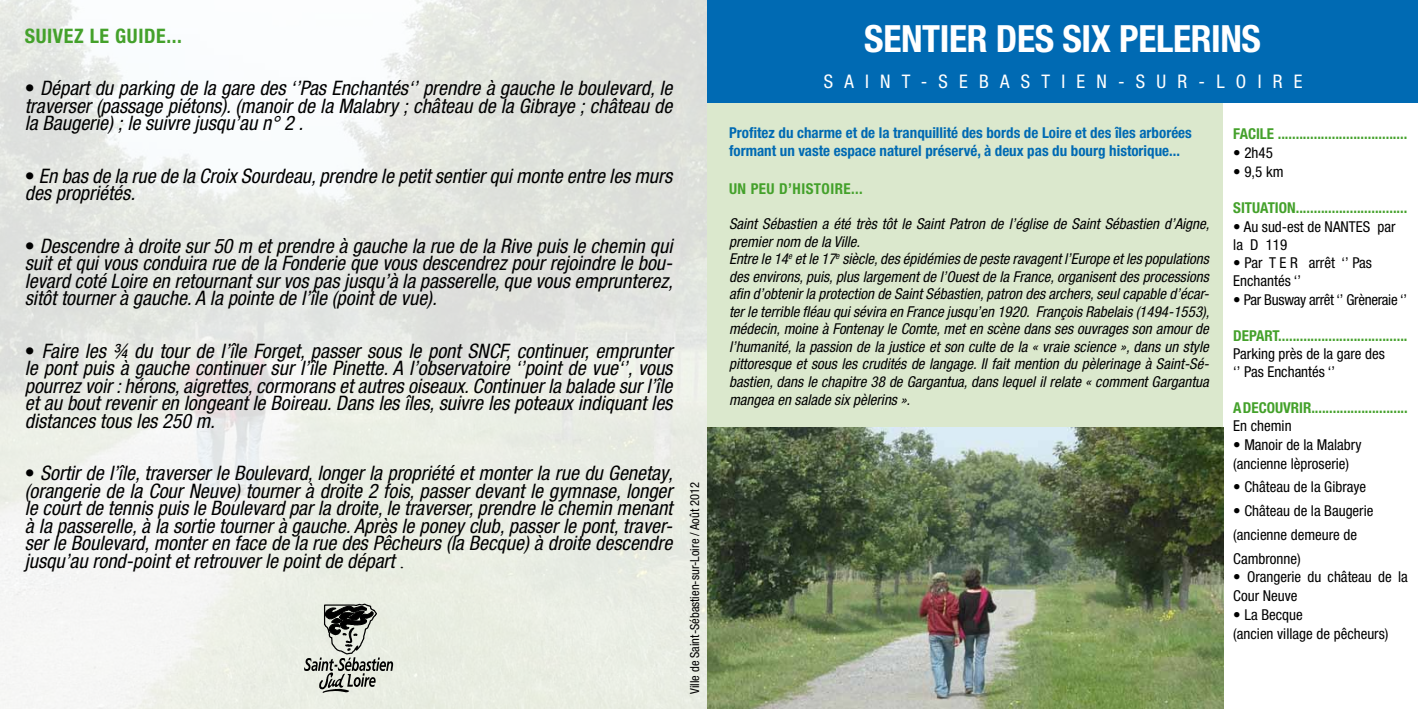
<style>
.page{position:relative;width:1418px;height:709px;background:#fff}
.page>*{position:absolute;margin:0;border:0;box-sizing:border-box;transform-origin:0 0}
.t1{font:700 condensed 37.5px "Helvetica Neue LT Pro";color:#fff}
.t2{font:italic condensed 20px/17.5px "Helvetica Neue LT Pro";color:#000;text-align:justify}
.t3{font:700 condensed 20px "Helvetica Neue LT Pro";color:#44a12b}
.t4{font:condensed 18.75px "Helvetica Neue LT Pro";letter-spacing:.6em;color:#fff}
.t5{font:italic condensed 15px/17.5px "Helvetica Neue LT Pro";color:#000}
.t6{font:condensed 15px/18px "Helvetica Neue LT Pro";color:#000}
.t7{font:700 condensed 15px "Helvetica Neue LT Pro";letter-spacing:.01em;color:#44a12b}
.t8{font:700 condensed 15px/18px "Helvetica Neue LT Pro";color:#006ab3}
.t9{font:condensed 15px "Helvetica Neue LT Pro";letter-spacing:-.02em;color:#000}
.t10{font:condensed 12.5px "Helvetica Neue LT Pro";color:#000}
.s1{font-style:normal}
.s2{font-family:"Times New Roman";font-style:normal;font-stretch:normal}
</style>
<div class="page">
<div style="left:707px;top:0;width:710px;height:624px;background:#dbe8cd"></div>
<div style="left:1222px;top:0;width:195px;height:629px;background:#fff"></div>
<img style="left:707px;top:427px;width:515px;height:282px">
<svg style="left:304px;top:603px;width:89px;height:90px"></svg>
<div style="left:707px;top:0;width:710px;height:103px;background:#006ab3"></div>
<p class="t3" style="left:25px;top:24px;width:159px">Suivez le guide...</p>
<p class="t2" style="left:25px;top:79px;width:649px"><span class="s1">•</span> Départ du parking de la gare des ‘’Pas Enchantés‘’ prendre à gauche le boulevard, le traverser (passage piétons). (manoir de la Malabry ; château de la Gibraye ; château de la Baugerie) ; le suivre jusqu’au n° 2 .</p>
<p class="t2" style="left:25px;top:167px;width:649px"><span class="s1">•</span> En bas de la rue de la Croix Sourdeau, prendre le petit sentier qui monte entre les murs des propriétés.</p>
<p class="t2" style="left:25px;top:237px;width:649px"><span class="s1">•</span> Descendre à droite sur 50 m et prendre à gauche la rue de la Rive puis le chemin qui suit et qui vous conduira rue de la Fonderie que vous descendrez pour rejoindre le bou&shy;levard coté Loire en retournant sur vos pas jusqu’à la passerelle, que vous emprunterez, sitôt tourner à gauche. A la pointe de l’île (point de vue).</p>
<p class="t2" style="left:25px;top:342px;width:649px"><span class="s1">•</span> Faire les ¾ du tour de l’île Forget, passer sous le pont SNCF, continuer, emprunter le pont puis à gauche continuer sur l’île Pinette. A l’observatoire ‘’point de vue‘’, vous pourrez voir : hérons, aigrettes, cormorans et autres oiseaux. Continuer la balade sur l’île et au bout revenir en longeant le Boireau. Dans les îles, suivre les poteaux indiquant les distances tous les 250 m.</p>
<p class="t2" style="left:25px;top:464px;width:649px"><span class="s1">•</span> Sortir de l’île, traverser le Boulevard, longer la propriété et monter la rue du Genetay, (orangerie de la Cour Neuve) tourner à droite 2 fois, passer devant le gymnase, longer le court de tennis puis le Boulevard par la droite, le traverser, prendre le chemin menant à la passerelle, à la sortie tourner à gauche. Après le poney club, passer le pont, traver&shy;ser le Boulevard, monter en face de la rue des Pêcheurs (la Becque) à droite descendre jusqu’au rond-point et retrouver le point de départ <span class="s2">.</span></p>
<p class="t10" style="left:687px;top:694px;width:214px;rotate:-90deg">Ville de Saint-Sébastien-sur-Loire / Août 2012</p>
<h1 class="t1" style="left:864px;top:17px;width:19px">SENTIER</h1>
<h1 class="t1" style="left:995px;top:17px;width:20px">DES</h1>
<h1 class="t1" style="left:1062px;top:17px;width:129px">SIX PELERINS</h1>
<p class="t4" style="left:823px;top:70px;width:480px">SAINT-SEBASTIEN-SUR-LOIRE</p>
<p class="t8" style="left:729px;top:124px;width:464px">Profitez du charme et de la tranquillité des bords de Loire et des îles arborées formant un vaste espace naturel préservé, à deux pas du bourg historique...</p>
<p class="t7" style="left:729px;top:180px;width:135px">Un peu d’histoire...</p>
<p class="t5" style="left:729px;top:215px;width:482px">Saint Sébastien a été très tôt le Saint Patron de l’église de Saint Sébastien d’Aigne, premier nom de la Ville.<br>Entre le 14<sup>e</sup> et le 17<sup>e</sup> siècle, des épidémies de peste ravagent l’Europe et les populations des environs, puis, plus largement de l’Ouest de la France, organisent des processions afin d’obtenir la protection de Saint Sébastien, patron des archers, seul capable d’écar&shy;ter le terrible fléau qui sévira en France jusqu’en 1920. François Rabelais (1494-1553), médecin, moine à Fontenay le Comte, met en scène dans ses ouvrages son amour de l’humanité, la passion de la justice et son culte de la « vraie science », dans un style pittoresque et sous les crudités de langage. Il fait mention du pèlerinage à Saint-Sé&shy;bastien, dans le chapitre 38 de Gargantua, dans lequel il relate « comment Gargantua mangea en salade six pèlerins ».</p>
<p class="t7" style="left:1233px;top:125px;width:176px">Facile ....................................</p>
<p class="t6" style="left:1233px;top:143px;width:41px">• 2h45</p>
<p class="t6" style="left:1233px;top:162px;width:52px">• 9,5 km</p>
<p class="t7" style="left:1233px;top:198px;width:176px">Situation...............................</p>
<p class="t6" style="left:1233px;top:217px;width:164px">• Au sud-est de NANTES par la D 119</p>
<p class="t6" style="left:1233px;top:254px;width:140px">• Par T E R arrêt ‘’ Pas<br>Enchantés ‘’</p>
<p class="t9" style="left:1233px;top:291px;width:175px">• Par Busway arrêt ‘’ Grèneraie ‘’</p>
<p class="t7" style="left:1233px;top:327px;width:176px">DEPART....................................</p>
<p class="t6" style="left:1233px;top:344px;width:153px">Parking près de la gare des ‘’ Pas Enchantés ‘’</p>
<p class="t7" style="left:1233px;top:399px;width:19px">A DECO</p>
<p class="t7" style="left:1274px;top:399px;width:134px">UVRIR...........................</p>
<p class="t6" style="left:1233px;top:416px;width:60px">En chemin</p>
<p class="t6" style="left:1233px;top:435px;width:130px;line-height:18.8px">• Manoir de la Malabry (ancienne lèproserie)</p>
<p class="t6" style="left:1233px;top:478px;width:134px">• Château de la Gibraye</p>
<p class="t6" style="left:1233px;top:499px;width:142px;line-height:23.8px">• Château de la Baugerie (ancienne demeure de<br>Cambronne)</p>
<p class="t6" style="left:1233px;top:567px;width:176px;line-height:18.8px">• Orangerie du château de la<br>Cour Neuve</p>
<p class="t6" style="left:1233px;top:605px;width:157px;line-height:18.8px">• La Becque<br>(ancien village de pêcheurs)</p>
</div>
